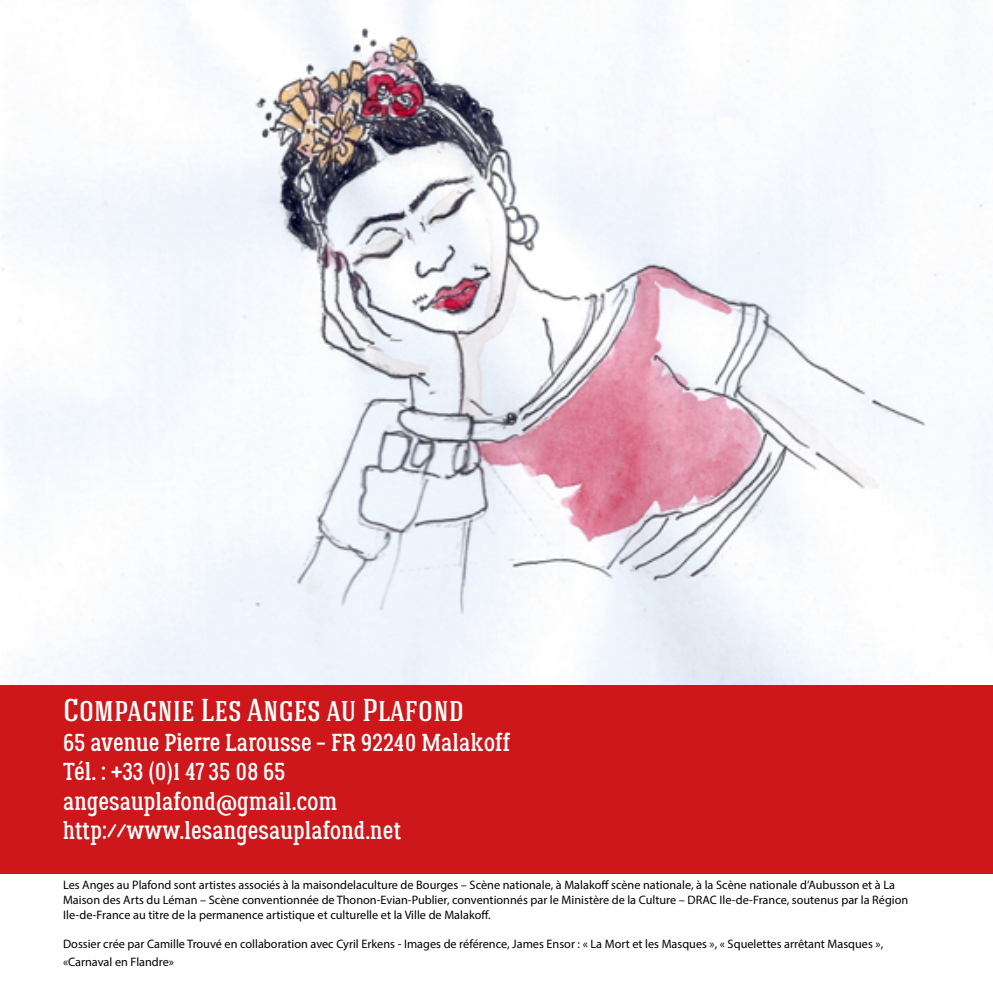
<style>
.page{position:relative;width:993px;height:993px;background:#fff}
.page>*{position:absolute;margin:0;border:0;box-sizing:border-box;transform-origin:0 0}
.t1{font:500 31.5px "Hagin Caps";color:#fff}
.t2{font:24.5px/29.4px "Lumberjack";color:#fff}
.t3{font:12.25px/14.7px "Myriad Pro";color:#000}
</style>
<div class="page">
<div style="left:0;top:46px;width:992px;height:827px;background:#cd171a"></div>
<img style="left:0;top:0;width:992px;height:684px">
<h1 class="t1" style="left:63px;top:690px;width:402px">Compagnie Les Anges au Plafond</h1>
<h2 class="t2" style="left:63px;top:727px;width:448px">65 avenue Pierre Larousse - FR 92240 Malakoff Tél. : +33 (0)1 47 35 08 65 angesauplafond@gmail.com http://www.lesangesauplafond.net</h2>
<p class="t3" style="left:63px;top:877px;width:846px">Les Anges au Plafond sont artistes associés à la maisondelaculture de Bourges – Scène nationale, à Malakoff scène nationale, à la Scène nationale d’Aubusson et à La<br>Maison des Arts du Léman – Scène conventionnée de Thonon-Evian-Publier, conventionnés par le Ministère de la Culture – DRAC Ile-de-France, soutenus par la Région<br>Ile-de-France au titre de la permanence artistique et culturelle et la Ville de Malakoff.</p>
<p class="t3" style="left:63px;top:934px;width:821px;line-height:17.8px">Dossier crée par Camille Trouvé en collaboration avec Cyril Erkens - Images de référence, James Ensor : « La Mort et les Masques », « Squelettes arrêtant Masques », «Carnaval en Flandre»</p>
</div>
